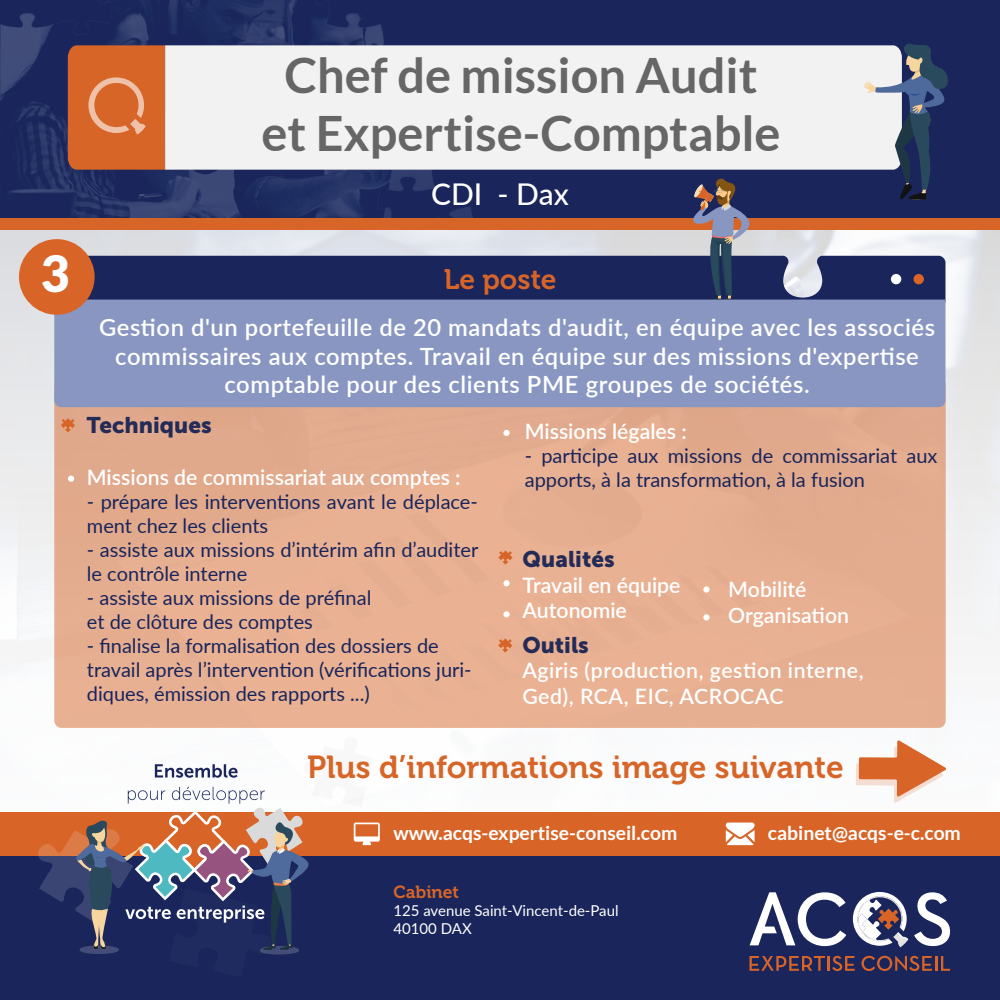
<style>
.page{position:relative;width:1000px;height:1000px;background:#fff}
.page>*{position:absolute;margin:0;border:0;box-sizing:border-box;transform-origin:0 0}
.t1{font:900 50px "Lato";color:#fff}
.t2{font:700 48.75px/58.5px "Lato";color:#666;text-align:center}
.t3{font:31.75px "Museo 700";color:#d76528}
.t4{font:500 30px "Lato";color:#fff}
.t5{font:28.12px "Museo 700";color:#d76528}
.t6{font:600 23.75px/28.5px "Lato";letter-spacing:.025em;color:#fff;text-align:center}
.t7{font:22.5px "Museo Sans 900";color:#242b57}
.t8{font:600 21.25px/25.5px "Lato";color:#fff}
.t9{font:600 21.25px/25.5px "Lato";letter-spacing:.025em;color:#fff}
.t10{font:20px/24px "Lato";color:#19255b}
.t11{font:700 19.25px "Lato";color:#fff}
.t12{font:17.5px "Museo 700";color:#d86527}
.t13{font:15px/18px "Lato";color:#fff}
</style>
<div class="page">
<div style="left:0;top:0;width:1000px;height:219px;background:#19255b"></div>
<img style="left:0;top:0;width:493px;height:219px">
<div style="left:0;top:219px;width:1000px;height:11px;background:#d76527"></div>
<div style="left:0;top:855px;width:1000px;height:145px;background:#19255b"></div>
<div style="left:0;top:812px;width:1000px;height:43px;background:#d86527"></div>
<svg style="left:914px;top:892px;width:36px;height:54px"></svg>
<svg style="left:853px;top:892px;width:55px;height:55px"></svg>
<svg style="left:749px;top:956px;width:106px;height:15px"></svg>
<svg style="left:861px;top:956px;width:89px;height:15px"></svg>
<svg style="left:750px;top:892px;width:96px;height:54px"></svg>
<svg style="left:726px;top:823px;width:29px;height:22px"></svg>
<svg style="left:38px;top:737px;width:342px;height:218px"></svg>
<div style="left:88px;top:256px;width:857px;height:44px;background:#19255b"></div>
<div style="left:914px;top:274px;width:10px;height:10px;background:#d76527;border-radius:50%"></div>
<div style="left:891px;top:274px;width:10px;height:10px;background:#fff;border-radius:50%"></div>
<svg style="left:679px;top:178px;width:76px;height:122px"></svg>
<svg style="left:856px;top:740px;width:90px;height:63px"></svg>
<div style="left:165px;top:45px;width:698px;height:125px;background:#f2f2f2"></div>
<svg style="left:68px;top:45px;width:97px;height:125px;background:#d76b32"></svg>
<svg style="left:863px;top:43px;width:85px;height:157px"></svg>
<div style="left:54px;top:383px;width:892px;height:345px;background:#e7af91"></div>
<svg style="left:61px;top:418px;width:14px;height:14px"></svg>
<svg style="left:68px;top:476px;width:6px;height:6px"></svg>
<div style="left:503px;top:580px;width:7px;height:6px;background:#fff;border-radius:50%"></div>
<div style="left:503px;top:430px;width:7px;height:6px;background:#fff;border-radius:50%"></div>
<div style="left:503px;top:611px;width:7px;height:6px;background:#fff;border-radius:50%"></div>
<svg style="left:703px;top:586px;width:7px;height:7px"></svg>
<svg style="left:703px;top:614px;width:7px;height:7px"></svg>
<svg style="left:498px;top:550px;width:15px;height:15px"></svg>
<svg style="left:498px;top:638px;width:14px;height:15px"></svg>
<div style="left:54px;top:300px;width:891px;height:107px;background:#8896c1"></div>
<div style="left:19px;top:239px;width:76px;height:76px;background:#d86527;border-radius:50%"></div>
<h2 class="t2" style="left:261px;top:45px;width:521px">Chef de mission Audit et Expertise-Comptable</h2>
<h3 class="t4" style="left:431px;top:173px;width:139px">CDI - Dax</h3>
<h1 class="t1" style="left:40px;top:245px;width:30px">3</h1>
<h3 class="t5" style="left:444px;top:263px;width:114px">Le poste</h3>
<p class="t6" style="left:99px;top:312px;width:838px">Gestion d'un portefeuille de 20 mandats d'audit, en équipe avec les associés commissaires aux comptes. Travail en équipe sur des missions d'expertise comptable pour des clients PME groupes de sociétés.</p>
<p class="t7" style="left:87px;top:412px;width:126px">Techniques</p>
<p class="t8" style="left:87px;top:464px;width:375px">Missions de commissariat aux comptes :</p>
<p class="t10" style="left:87px;top:489px;width:393px">- prépare les interventions avant le déplace&shy;ment chez les clients</p>
<p class="t10" style="left:87px;top:537px;width:393px">- assiste aux missions d’intérim afin d’auditer le contrôle interne</p>
<p class="t10" style="left:87px;top:585px;width:286px">- assiste aux missions de préfinal et de clôture des comptes</p>
<p class="t10" style="left:87px;top:633px;width:386px">- finalise la formalisation des dossiers de travail après l’intervention (vérifications juri&shy;diques, émission des rapports ...)</p>
<p class="t8" style="left:525px;top:418px;width:163px">Missions légales :</p>
<p class="t10" style="left:525px;top:443px;width:414px">- participe aux missions de commissariat aux apports, à la transformation, à la fusion</p>
<p class="t7" style="left:523px;top:547px;width:94px">Qualités</p>
<p class="t8" style="left:523px;top:571px;width:159px">Travail en équipe<br>Autonomie</p>
<p class="t8" style="left:728px;top:576px;width:122px">Mobilité<br>Organisation</p>
<p class="t7" style="left:522px;top:632px;width:68px">Outils</p>
<p class="t9" style="left:522px;top:657px;width:343px">Agiris (production, gestion interne,<br>Ged), RCA, EIC, ACROCAC</p>
<h3 class="t3" style="left:307px;top:749px;width:538px">Plus d’informations image suivante</h3>
<p class="t11" style="left:393px;top:822px;width:285px">www.acqs-expertise-conseil.com</p>
<p class="t11" style="left:768px;top:822px;width:195px">cabinet@acqs-e-c.com</p>
<p class="t12" style="left:393px;top:883px;width:67px">Cabinet</p>
<p class="t13" style="left:393px;top:901px;width:227px">125 avenue Saint-Vincent-de-Paul<br>40100 DAX</p>
</div>
